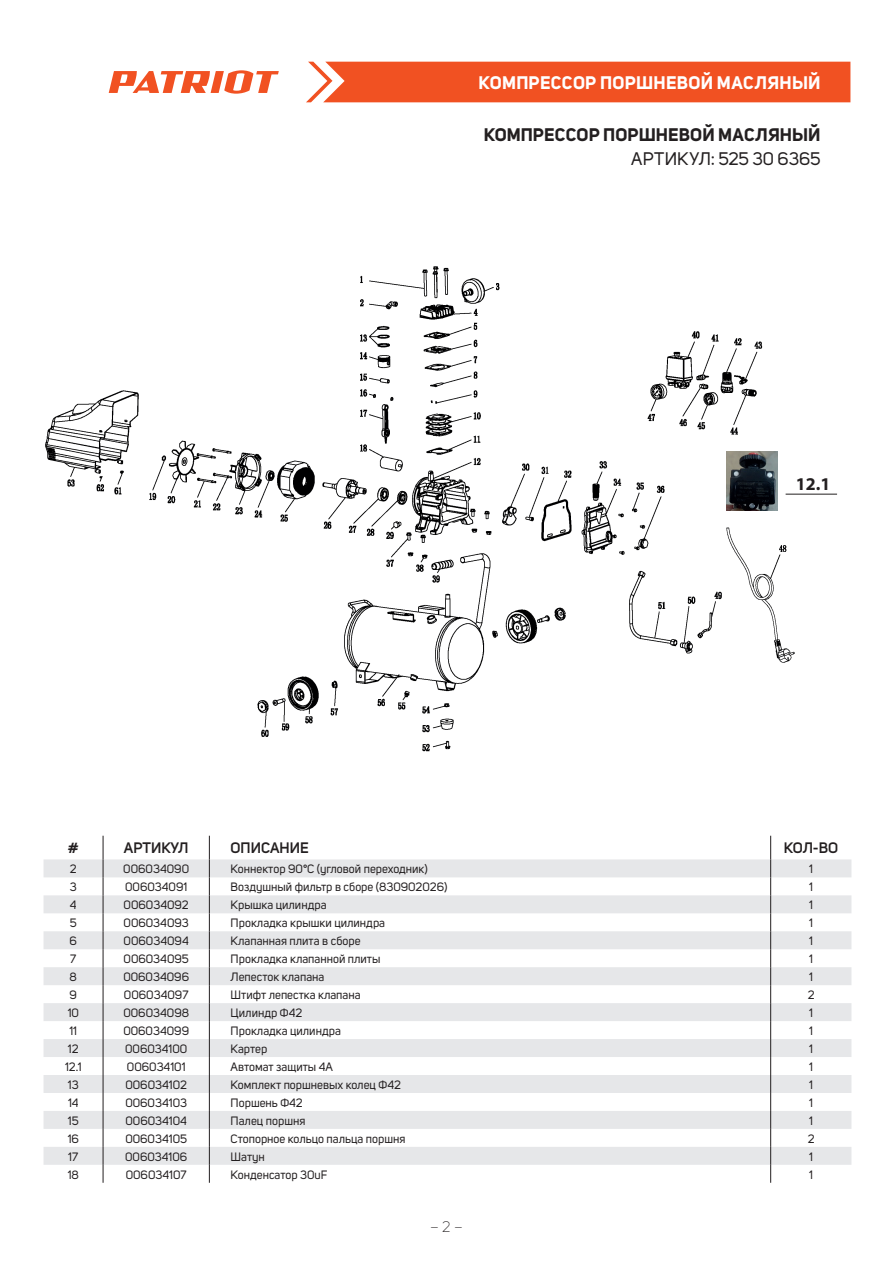
<style>
.page{position:relative;width:893px;height:1263px;background:#fff}
.page>*{position:absolute;margin:0;border:0;box-sizing:border-box;transform-origin:0 0}
.t1{font:700 18px "Uni Sans";letter-spacing:.015em;color:#fff}
.t2{font:700 18px "Uni Sans";letter-spacing:.005em;color:#231f20}
.t3{font:18px "Uni Sans";color:#231f20}
.t4{font:700 18px "Myriad Pro";color:#231f20}
.t5{font:600 15px "Uni Sans";color:#231f20}
.t6{font:300 15px "Uni Sans";color:#231f20}
.t7{font:12px "Uni Sans";color:#231f20}
</style>
<div class="page">
<img style="left:45px;top:266px;width:754px;height:486px">
<img style="left:726px;top:451px;width:52px;height:60px">
<div style="left:306px;top:62px;width:544px;height:40px;background:#f15122"></div>
<svg style="left:109px;top:70px;width:170px;height:24px"></svg>
<svg style="left:44px;top:859px;width:807px;height:306px;fill:#e6e7e9"></svg>
<svg style="left:103px;top:836px;width:1px;height:347px"></svg>
<svg style="left:209px;top:836px;width:1px;height:347px"></svg>
<svg style="left:770px;top:836px;width:1px;height:347px"></svg>
<hr style="left:786px;top:494px;width:51px;height:1px;background:#231f20">
<h1 class="t1" style="left:479px;top:72px;width:343px">КОМПРЕССОР ПОРШНЕВОЙ МАСЛЯНЫЙ</h1>
<h1 class="t2" style="left:484px;top:123px;width:338px">КОМПРЕССОР ПОРШНЕВОЙ МАСЛЯНЫЙ</h1>
<h1 class="t3" style="left:631px;top:148px;width:191px">АРТИКУЛ: 525 30 6365</h1>
<h1 class="t4" style="left:796px;top:472px;width:36px">12.1</h1>
<p class="t5" style="left:68px;top:839px;width:12px">#</p>
<p class="t5" style="left:124px;top:839px;width:66px">АРТИКУЛ</p>
<p class="t5" style="left:231px;top:839px;width:80px">ОПИСАНИЕ</p>
<p class="t5" style="left:784px;top:839px;width:56px">КОЛ-ВО</p>
<p class="t7" style="left:70px;top:862px;width:8px">2</p>
<p class="t7" style="left:123px;top:862px;width:67px">006034090</p>
<p class="t7" style="left:231px;top:862px;width:199px">Коннектор 90°С (угловой переходник)</p>
<p class="t7" style="left:809px;top:862px;width:5px">1</p>
<p class="t7" style="left:70px;top:880px;width:8px">3</p>
<p class="t7" style="left:125px;top:880px;width:64px">006034091</p>
<p class="t7" style="left:231px;top:880px;width:218px">Воздушный фильтр в сборе (830902026)</p>
<p class="t7" style="left:809px;top:880px;width:5px">1</p>
<p class="t7" style="left:70px;top:898px;width:8px">4</p>
<p class="t7" style="left:124px;top:898px;width:67px">006034092</p>
<p class="t7" style="left:231px;top:898px;width:97px">Крышка цилиндра</p>
<p class="t7" style="left:809px;top:898px;width:5px">1</p>
<p class="t7" style="left:70px;top:916px;width:8px">5</p>
<p class="t7" style="left:124px;top:916px;width:67px">006034093</p>
<p class="t7" style="left:231px;top:916px;width:156px">Прокладка крышки цилиндра</p>
<p class="t7" style="left:809px;top:916px;width:5px">1</p>
<p class="t7" style="left:70px;top:934px;width:9px">6</p>
<p class="t7" style="left:124px;top:934px;width:67px">006034094</p>
<p class="t7" style="left:231px;top:934px;width:131px">Клапанная плита в сборе</p>
<p class="t7" style="left:809px;top:934px;width:5px">1</p>
<p class="t7" style="left:70px;top:952px;width:8px">7</p>
<p class="t7" style="left:124px;top:952px;width:67px">006034095</p>
<p class="t7" style="left:231px;top:952px;width:151px">Прокладка клапанной плиты</p>
<p class="t7" style="left:809px;top:952px;width:5px">1</p>
<p class="t7" style="left:70px;top:970px;width:9px">8</p>
<p class="t7" style="left:123px;top:970px;width:67px">006034096</p>
<p class="t7" style="left:231px;top:970px;width:95px">Лепесток клапана</p>
<p class="t7" style="left:809px;top:970px;width:5px">1</p>
<p class="t7" style="left:70px;top:988px;width:9px">9</p>
<p class="t7" style="left:124px;top:988px;width:66px">006034097</p>
<p class="t7" style="left:231px;top:988px;width:131px">Штифт лепестка клапана</p>
<p class="t7" style="left:808px;top:988px;width:8px">2</p>
<p class="t7" style="left:68px;top:1006px;width:13px">10</p>
<p class="t7" style="left:123px;top:1006px;width:67px">006034098</p>
<p class="t7" style="left:231px;top:1006px;width:73px">Цилиндр Ф42</p>
<p class="t7" style="left:809px;top:1006px;width:5px">1</p>
<p class="t7" style="left:69px;top:1024px;width:9px">11</p>
<p class="t7" style="left:123px;top:1024px;width:67px">006034099</p>
<p class="t7" style="left:231px;top:1024px;width:112px">Прокладка цилиндра</p>
<p class="t7" style="left:809px;top:1024px;width:5px">1</p>
<p class="t7" style="left:68px;top:1042px;width:12px">12</p>
<p class="t7" style="left:125px;top:1042px;width:64px">006034100</p>
<p class="t7" style="left:231px;top:1042px;width:38px">Картер</p>
<p class="t7" style="left:809px;top:1042px;width:5px">1</p>
<p class="t7" style="left:65px;top:1060px;width:18px">12.1</p>
<p class="t7" style="left:127px;top:1060px;width:60px">006034101</p>
<p class="t7" style="left:231px;top:1060px;width:104px">Автомат защиты 4A</p>
<p class="t7" style="left:809px;top:1060px;width:5px">1</p>
<p class="t7" style="left:68px;top:1078px;width:12px">13</p>
<p class="t7" style="left:125px;top:1078px;width:63px">006034102</p>
<p class="t7" style="left:231px;top:1078px;width:172px">Комплект поршневых колец Ф42</p>
<p class="t7" style="left:809px;top:1078px;width:5px">1</p>
<p class="t7" style="left:68px;top:1095px;width:12px">14</p>
<p class="t7" style="left:125px;top:1095px;width:63px">006034103</p>
<p class="t7" style="left:231px;top:1095px;width:74px">Поршень Ф42</p>
<p class="t7" style="left:809px;top:1095px;width:5px">1</p>
<p class="t7" style="left:68px;top:1113px;width:12px">15</p>
<p class="t7" style="left:125px;top:1113px;width:63px">006034104</p>
<p class="t7" style="left:231px;top:1113px;width:76px">Палец поршня</p>
<p class="t7" style="left:809px;top:1113px;width:5px">1</p>
<p class="t7" style="left:68px;top:1131px;width:13px">16</p>
<p class="t7" style="left:125px;top:1131px;width:63px">006034105</p>
<p class="t7" style="left:231px;top:1131px;width:176px">Стопорное кольцо пальца поршня</p>
<p class="t7" style="left:808px;top:1131px;width:8px">2</p>
<p class="t7" style="left:68px;top:1149px;width:11px">17</p>
<p class="t7" style="left:125px;top:1149px;width:64px">006034106</p>
<p class="t7" style="left:231px;top:1149px;width:36px">Шатун</p>
<p class="t7" style="left:809px;top:1149px;width:5px">1</p>
<p class="t7" style="left:68px;top:1167px;width:13px">18</p>
<p class="t7" style="left:126px;top:1167px;width:62px">006034107</p>
<p class="t7" style="left:231px;top:1167px;width:98px">Конденсатор 30uF</p>
<p class="t7" style="left:809px;top:1167px;width:5px">1</p>
<p class="t6" style="left:430px;top:1218px;width:34px">– 2 –</p>
</div>
